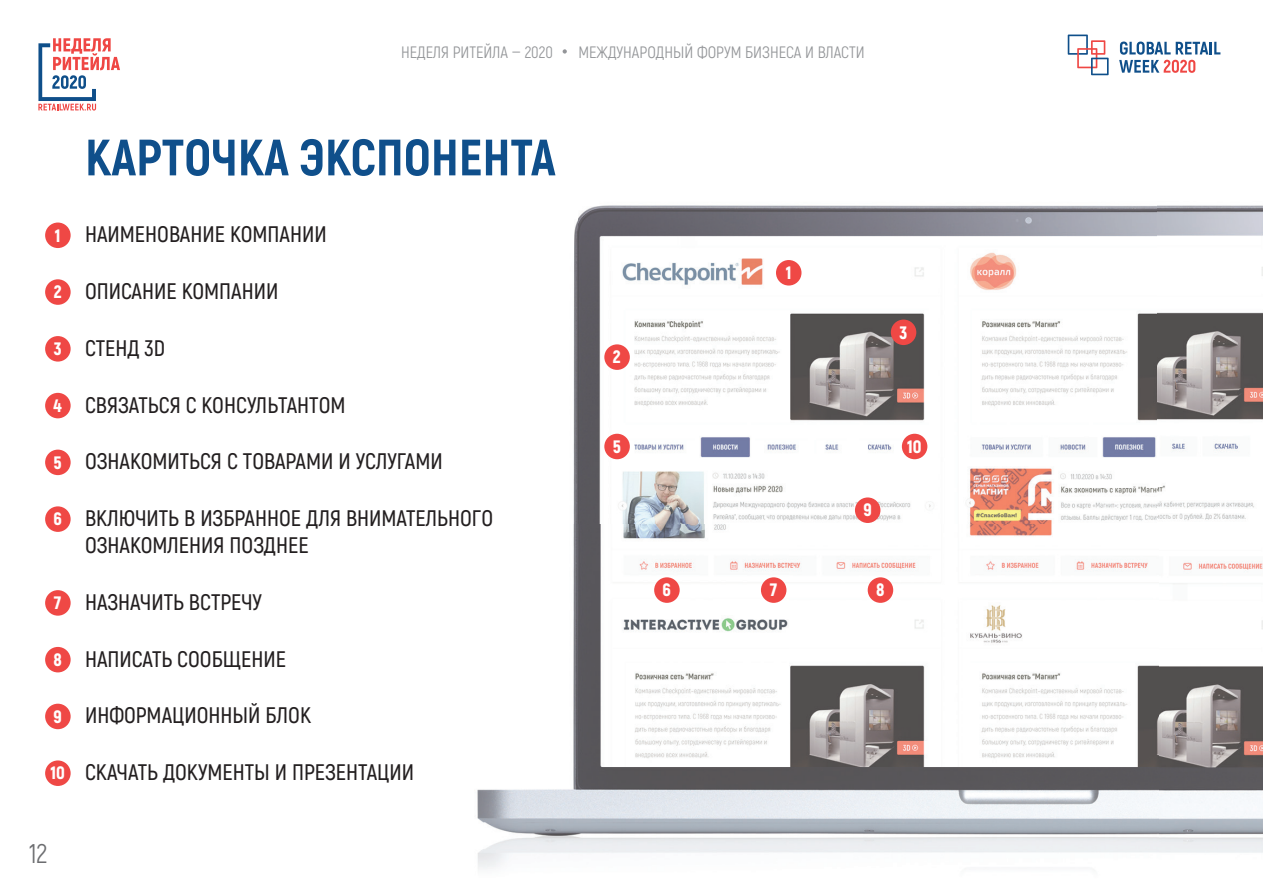
<style>
.page{position:relative;width:1263px;height:893px;background:#fff}
.page>*{position:absolute;margin:0;border:0;box-sizing:border-box;transform-origin:0 0}
.t1{font:800 51px "Akrobat";color:#0f4f8b}
.t2{font:27px "Akrobat";color:#6c6d70}
.t3{font:600 22.5px/27px "Akrobat";color:#231f20}
.t4{font:900 18px "Akrobat";color:#fff}
.t5{font:16.5px "Akrobat";color:#939598}
</style>
<div class="page">
<img style="left:45px;top:34px;width:1218px;height:835px">
<svg style="left:563px;top:49px;width:4px;height:5px"></svg>
<svg style="left:38px;top:38px;width:82px;height:73px"></svg>
<svg style="left:1068px;top:35px;width:41px;height:40px"></svg>
<svg style="left:1119px;top:42px;width:101px;height:31px"></svg>
<div style="left:45px;top:223px;width:26px;height:25px;background:#ef4845;border-radius:50%"></div>
<div style="left:45px;top:279px;width:26px;height:26px;background:#ef4845;border-radius:50%"></div>
<div style="left:45px;top:336px;width:26px;height:26px;background:#ef4845;border-radius:50%"></div>
<div style="left:45px;top:393px;width:26px;height:25px;background:#ef4845;border-radius:50%"></div>
<div style="left:45px;top:450px;width:26px;height:25px;background:#ef4845;border-radius:50%"></div>
<div style="left:45px;top:506px;width:26px;height:26px;background:#ef4845;border-radius:50%"></div>
<div style="left:45px;top:590px;width:26px;height:26px;background:#ef4845;border-radius:50%"></div>
<div style="left:45px;top:647px;width:26px;height:25px;background:#ef4845;border-radius:50%"></div>
<div style="left:45px;top:704px;width:26px;height:25px;background:#ef4845;border-radius:50%"></div>
<div style="left:45px;top:760px;width:26px;height:26px;background:#ef4845;border-radius:50%"></div>
<div style="left:776px;top:260px;width:25px;height:26px;background:#ef4845;border-radius:50%"></div>
<div style="left:604px;top:344px;width:26px;height:26px;background:#ef4845;border-radius:50%"></div>
<div style="left:891px;top:320px;width:25px;height:25px;background:#ef4845;border-radius:50%"></div>
<div style="left:604px;top:434px;width:26px;height:25px;background:#ef4845;border-radius:50%"></div>
<div style="left:654px;top:577px;width:26px;height:26px;background:#ef4845;border-radius:50%"></div>
<div style="left:868px;top:577px;width:25px;height:26px;background:#ef4845;border-radius:50%"></div>
<div style="left:855px;top:497px;width:25px;height:26px;background:#ef4845;border-radius:50%"></div>
<div style="left:902px;top:434px;width:25px;height:25px;background:#ef4845;border-radius:50%"></div>
<div style="left:761px;top:577px;width:25px;height:26px;background:#ef4845;border-radius:50%"></div>
<p class="t5" style="left:401px;top:42px;width:153px">НЕДЕЛЯ РИТЕЙЛА — 2020</p>
<p class="t5" style="left:578px;top:42px;width:288px">МЕЖДУНАРОДНЫЙ ФОРУМ БИЗНЕСА И ВЛАСТИ</p>
<p class="t4" style="left:55px;top:224px;width:7px">1</p>
<p class="t4" style="left:54px;top:280px;width:9px">2</p>
<p class="t4" style="left:54px;top:337px;width:9px">3</p>
<p class="t4" style="left:54px;top:394px;width:10px">4</p>
<p class="t4" style="left:54px;top:451px;width:10px">5</p>
<p class="t4" style="left:54px;top:507px;width:10px">6</p>
<p class="t4" style="left:54px;top:591px;width:8px">7</p>
<p class="t4" style="left:53px;top:648px;width:10px">8</p>
<p class="t4" style="left:54px;top:705px;width:10px">9</p>
<p class="t4" style="left:50px;top:761px;width:16px">10</p>
<h1 class="t1" style="left:85px;top:125px;width:472px">КАРТОЧКА ЭКСПОНЕНТА</h1>
<p class="t3" style="left:85px;top:221px;width:243px">НАИМЕНОВАНИЕ КОМПАНИИ</p>
<p class="t3" style="left:85px;top:278px;width:195px">ОПИСАНИЕ КОМПАНИИ</p>
<p class="t3" style="left:85px;top:334px;width:82px">СТЕНД 3D</p>
<p class="t3" style="left:85px;top:391px;width:262px">СВЯЗАТЬСЯ С КОНСУЛЬТАНТОМ</p>
<p class="t3" style="left:85px;top:448px;width:359px">ОЗНАКОМИТЬСЯ С ТОВАРАМИ И УСЛУГАМИ</p>
<p class="t3" style="left:85px;top:505px;width:410px">ВКЛЮЧИТЬ В ИЗБРАННОЕ ДЛЯ ВНИМАТЕЛЬНОГО<br>ОЗНАКОМЛЕНИЯ ПОЗДНЕЕ</p>
<p class="t3" style="left:85px;top:588px;width:179px">НАЗНАЧИТЬ ВСТРЕЧУ</p>
<p class="t3" style="left:85px;top:645px;width:202px">НАПИСАТЬ СООБЩЕНИЕ</p>
<p class="t3" style="left:85px;top:702px;width:228px">ИНФОРМАЦИОННЫЙ БЛОК</p>
<p class="t3" style="left:85px;top:759px;width:330px">СКАЧАТЬ ДОКУМЕНТЫ И ПРЕЗЕНТАЦИИ</p>
<p class="t2" style="left:29px;top:837px;width:20px">12</p>
<p class="t4" style="left:613px;top:345px;width:9px">2</p>
<p class="t4" style="left:613px;top:435px;width:10px">5</p>
<p class="t4" style="left:786px;top:261px;width:7px">1</p>
<p class="t4" style="left:899px;top:321px;width:9px">3</p>
<p class="t4" style="left:863px;top:498px;width:10px">9</p>
<p class="t4" style="left:907px;top:435px;width:16px">10</p>
<p class="t4" style="left:662px;top:578px;width:10px">6</p>
<p class="t4" style="left:876px;top:578px;width:10px">8</p>
<p class="t4" style="left:770px;top:578px;width:8px">7</p>
</div>
